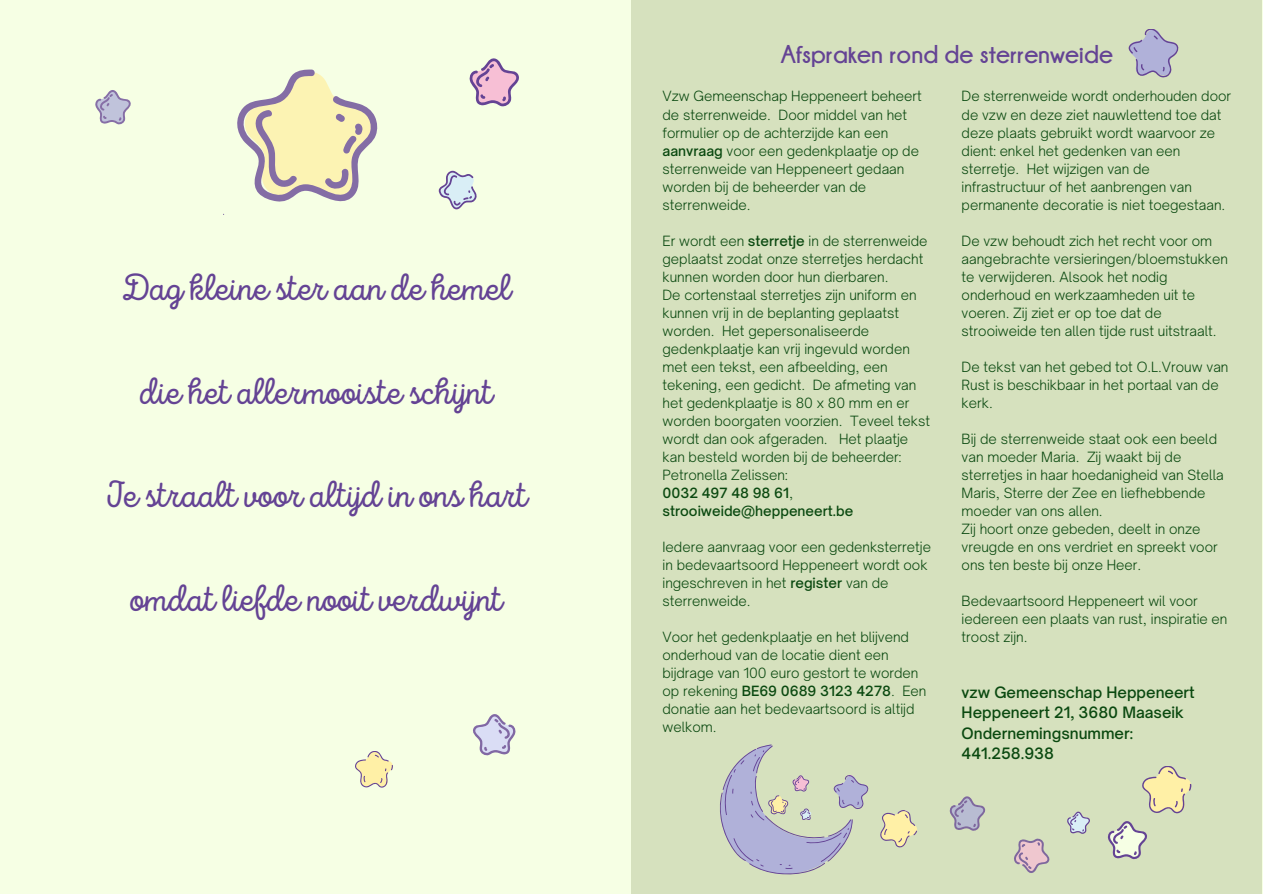
<style>
.page{position:relative;width:1263px;height:894px;background:#fff}
.page>*{position:absolute;margin:0;border:0;box-sizing:border-box;transform-origin:0 0}
.t1{font:37.5px "Intro Script";color:#644394}
.t2{font:700 25.65px "Champagne Limousines";color:#644394}
.t3{font:500 15px/20.2px "Open Sauce One";color:#0a4910}
.t4{font:300 13.5px/18px "Open Sauce One";color:#0a4910}
.s1{font-weight:500}
</style>
<div class="page">
<div style="left:0;top:0;width:1263px;height:893px;background:#f6ffe4"></div>
<div style="left:631px;top:0;width:631px;height:893px;background:#d6e1be"></div>
<svg style="left:223px;top:69px;width:155px;height:145px"></svg>
<svg style="left:438px;top:170px;width:39px;height:40px"></svg>
<svg style="left:469px;top:58px;width:50px;height:49px"></svg>
<svg style="left:95px;top:90px;width:36px;height:35px"></svg>
<svg style="left:355px;top:751px;width:38px;height:37px"></svg>
<svg style="left:1128px;top:29px;width:51px;height:49px"></svg>
<svg style="left:473px;top:714px;width:43px;height:42px"></svg>
<svg style="left:720px;top:744px;width:197px;height:130px"></svg>
<svg style="left:1014px;top:766px;width:178px;height:107px"></svg>
<svg style="left:949px;top:796px;width:37px;height:35px"></svg>
<h1 class="t1" style="left:121px;top:272px;width:391px">Dag kleine ster aan de hemel</h1>
<h1 class="t1" style="left:139px;top:376px;width:354px">die het allermooiste schijnt</h1>
<h1 class="t1" style="left:104px;top:479px;width:424px">Je straalt voor altijd in ons hart</h1>
<h1 class="t1" style="left:129px;top:583px;width:374px">omdat liefde nooit verdwijnt</h1>
<h2 class="t2" style="left:781px;top:40px;width:334px">Afspraken rond de sterrenweide</h2>
<p class="t4" style="left:662px;top:87px;width:261px">Vzw Gemeenschap Heppeneert beheert de sterrenweide. Door middel van het formulier op de achterzijde kan een <span class="s1">aanvraag</span> voor een gedenkplaatje op de sterrenweide van Heppeneert gedaan worden bij de beheerder van de sterrenweide.</p>
<p class="t4" style="left:662px;top:231px;width:269px">Er wordt een <span class="s1">sterretje</span> in de sterrenweide geplaatst zodat onze sterretjes herdacht kunnen worden door hun dierbaren.<br>De cortenstaal sterretjes zijn uniform en kunnen vrij in de beplanting geplaatst worden. Het gepersonaliseerde gedenkplaatje kan vrij ingevuld worden met een tekst, een afbeelding, een tekening, een gedicht. De afmeting van het gedenkplaatje is 80 x 80 mm en er worden boorgaten voorzien. Teveel tekst wordt dan ook afgeraden. Het plaatje kan besteld worden bij de beheerder:<br>Petronella Zelissen:<br><span class="s1">0032 497 48 98 61</span>, <span class="s1">strooiweide@heppeneert.be</span></p>
<p class="t4" style="left:662px;top:537px;width:270px">Iedere aanvraag voor een gedenksterretje in bedevaartsoord Heppeneert wordt ook ingeschreven in het <span class="s1">register</span> van de sterrenweide.</p>
<p class="t4" style="left:662px;top:627px;width:265px">Voor het gedenkplaatje en het blijvend onderhoud van de locatie dient een bijdrage van 100 euro gestort te worden op rekening <span class="s1">BE69 0689 3123 4278</span>. Een donatie aan het bedevaartsoord is altijd welkom.</p>
<p class="t4" style="left:962px;top:87px;width:271px">De sterrenweide wordt onderhouden door de vzw en deze ziet nauwlettend toe dat deze plaats gebruikt wordt waarvoor ze dient: enkel het gedenken van een sterretje. Het wijzigen van de infrastructuur of het aanbrengen van permanente decoratie is niet toegestaan.</p>
<p class="t4" style="left:962px;top:231px;width:268px">De vzw behoudt zich het recht voor om aangebrachte versieringen/bloemstukken te verwijderen. Alsook het nodig onderhoud en werkzaamheden uit te voeren. Zij ziet er op toe dat de strooiweide ten allen tijde rust uitstraalt.</p>
<p class="t4" style="left:962px;top:357px;width:268px">De tekst van het gebed tot O.L.Vrouw van<br>Rust is beschikbaar in het portaal van de kerk.</p>
<p class="t4" style="left:962px;top:429px;width:264px">Bij de sterrenweide staat ook een beeld van moeder Maria. Zij waakt bij de sterretjes in haar hoedanigheid van Stella Maris, Sterre der Zee en liefhebbende moeder van ons allen.<br>Zij hoort onze gebeden, deelt in onze vreugde en ons verdriet en spreekt voor ons ten beste bij onze Heer.</p>
<p class="t4" style="left:962px;top:591px;width:267px">Bedevaartsoord Heppeneert wil voor iedereen een plaats van rust, inspiratie en troost zijn.</p>
<p class="t3" style="left:962px;top:682px;width:235px">vzw Gemeenschap Heppeneert<br>Heppeneert 21, 3680 Maaseik<br>Ondernemingsnummer:<br>441.258.938</p>
</div>
